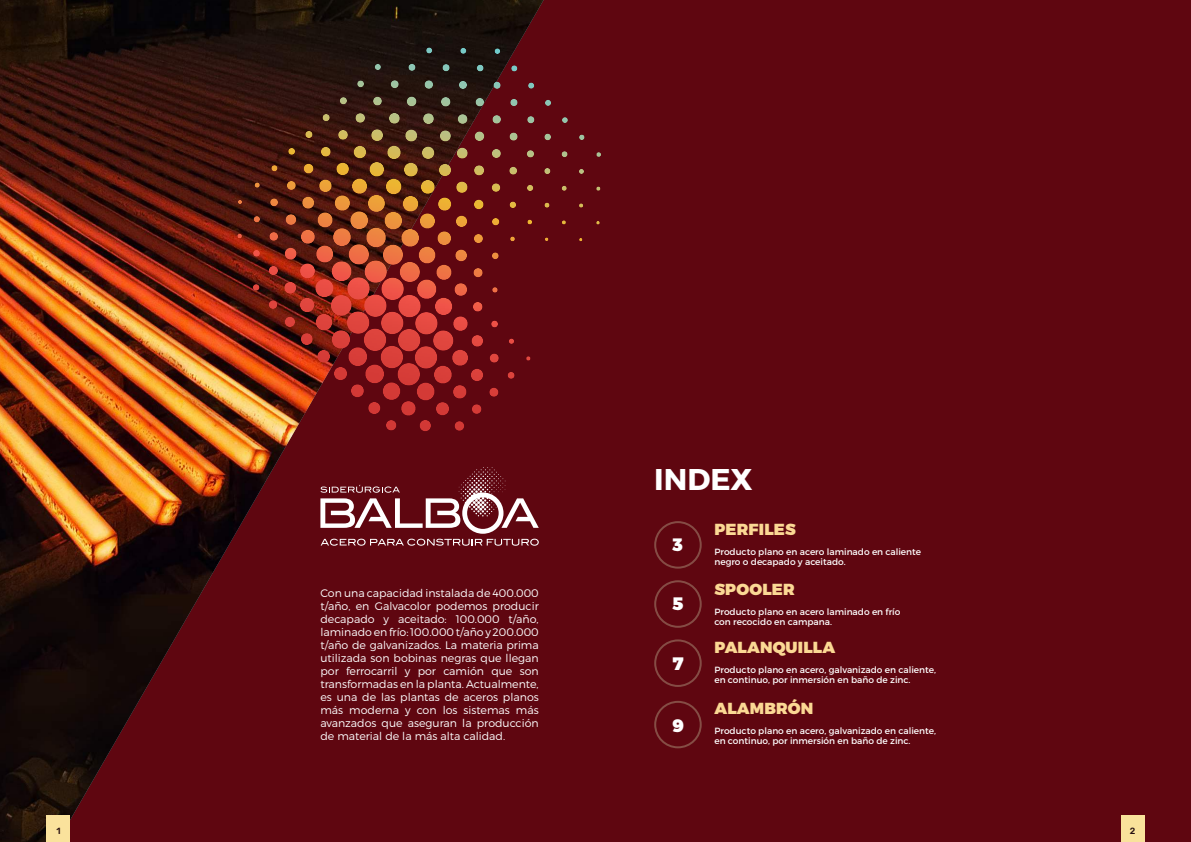
<style>
.page{position:relative;width:1191px;height:842px;background:#5f0610}
.page>*{position:absolute;margin:0;border:0;box-sizing:border-box;transform-origin:0 0}
.t1{font:700 30px "Montserrat";color:#fff}
.t2{font:900 18px "Montserrat";color:#fff}
.t3{font:900 16px "Montserrat";letter-spacing:.01em;color:#fbd894}
.t4{font:300 11px/13px "Montserrat";color:#fff;text-align:justify}
.t5{font:9px/10px "Montserrat";color:#fff}
.t6{font:500 9px "Rubik";color:#220a0c}
.t7{font:500 9px "Rubik";color:#230e10}
</style>
<div class="page">
<img style="left:0;top:0;width:543px;height:842px">
<svg style="left:320px;top:467px;width:219px;height:79px"></svg>
<div style="left:654px;top:521px;width:47px;height:48px;border:2px solid #854c45;border-radius:50%"></div>
<div style="left:654px;top:580px;width:47px;height:48px;border:2px solid #854c45;border-radius:50%"></div>
<div style="left:654px;top:639px;width:47px;height:48px;border:2px solid #854c45;border-radius:50%"></div>
<div style="left:654px;top:701px;width:47px;height:47px;border:2px solid #854d45;border-radius:50%"></div>
<img style="left:339px;top:47px;width:195px;height:60px">
<div style="left:47px;top:815px;width:23px;height:27px;background:#fae29c"></div>
<div style="left:1120px;top:815px;width:24px;height:27px;background:#f9e29b"></div>
<p class="t4" style="left:320px;top:587px;width:220px">Con una capacidad instalada de 400.000 t/año, en Galvacolor podemos producir decapado y aceitado: 100.000 t/año, laminado en frío: 100.000 t/año y 200.000 t/año de galvanizados. La materia prima utilizada son bobinas negras que llegan por ferrocarril y por camión que son transformadas en la planta. Actualmente, es una de las plantas de aceros planos más moderna y con los sistemas más avanzados que aseguran la producción de material de la más alta calidad.</p>
<h1 class="t1" style="left:654px;top:466px;width:100px">INDEX</h1>
<h3 class="t3" style="left:714px;top:520px;width:83px">PERFILES</h3>
<h2 class="t2" style="left:672px;top:534px;width:12px">3</h2>
<p class="t5" style="left:714px;top:548px;width:208px">Producto plano en acero laminado en caliente negro o decapado y aceitado.</p>
<h2 class="t2" style="left:672px;top:594px;width:12px">5</h2>
<h2 class="t2" style="left:672px;top:653px;width:13px">7</h2>
<h2 class="t2" style="left:672px;top:715px;width:13px">9</h2>
<h3 class="t3" style="left:714px;top:580px;width:82px">SPOOLER</h3>
<p class="t5" style="left:714px;top:608px;width:187px">Producto plano en acero laminado en frío con recocido en campana.</p>
<p class="t5" style="left:714px;top:665px;width:223px">Producto plano en acero, galvanizado en caliente, en continuo, por inmersión en baño de zinc.</p>
<h3 class="t3" style="left:714px;top:638px;width:122px">PALANQUILLA</h3>
<h3 class="t3" style="left:714px;top:699px;width:100px">ALAMBRÓN</h3>
<p class="t5" style="left:714px;top:727px;width:223px">Producto plano en acero, galvanizado en caliente, en continuo, por inmersión en baño de zinc.</p>
<p class="t6" style="left:56px;top:825px;width:6px">1</p>
<p class="t7" style="left:1129px;top:825px;width:7px">2</p>
</div>
